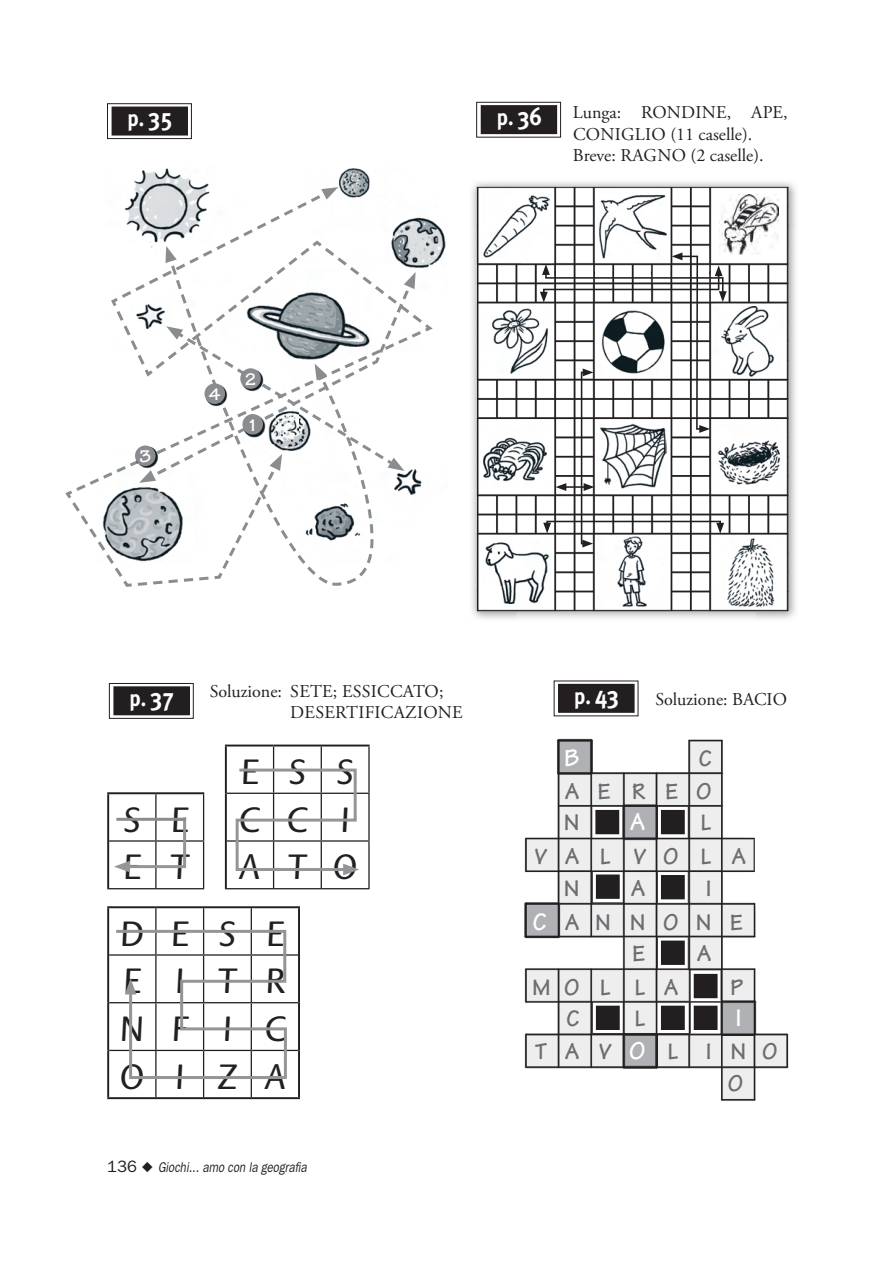
<style>
.page{position:relative;width:893px;height:1265px;background:#fff}
.page>*{position:absolute;margin:0;border:0;box-sizing:border-box;transform-origin:0 0}
.t1{font:500 38.85px/47.7px "Flora";letter-spacing:.785em;color:#231f20;text-align:justify}
.t2{font:500 38.85px/47.7px "Flora";letter-spacing:.76em;color:#231f20}
.t3{font:700 25.5px "Tekton";color:#fff}
.t4{font:700 24px/33.2px "Tekton";color:#6c6d70}
.t5{font:700 22.8px "Meta";color:#fff;scale:.9 1}
.t6{font:18px/21.6px "Adobe Garamond Pro";color:#231f20}
.t7{font:700 18px "Tekton";color:#fff;scale:1.1 1}
.t8{font:italic 14.25px "Franklin Gothic";color:#231f20;scale:.8 1}
.s1{font-size:25.05px}
.s2{font-style:normal;font-size:16.5px}
.s3{font-size:25.5px;color:#fff}
</style>
<div class="page">
<svg style="left:480px;top:105px;width:78px;height:30px"></svg>
<div style="left:476px;top:102px;width:85px;height:35px;border:1px solid #231f20"></div>
<div style="left:481px;top:106px;width:75px;height:28px;background:#231f20"></div>
<div style="left:481px;top:105px;width:76px;height:29px;border:1px solid #231f20"></div>
<svg style="left:113px;top:686px;width:77px;height:30px"></svg>
<div style="left:109px;top:683px;width:85px;height:35px;border:1px solid #231f20"></div>
<div style="left:114px;top:686px;width:75px;height:28px;background:#231f20"></div>
<div style="left:114px;top:686px;width:75px;height:28px;border:1px solid #231f20"></div>
<hr style="left:107px;top:906px;width:49px;height:2px;background:#231f20">
<hr style="left:107px;top:908px;width:2px;height:46px;background:#231f20">
<hr style="left:156px;top:906px;width:144px;height:2px;background:#231f20">
<hr style="left:298px;top:908px;width:2px;height:46px;background:#231f20">
<hr style="left:107px;top:954px;width:2px;height:48px;background:#231f20">
<hr style="left:298px;top:954px;width:2px;height:48px;background:#231f20">
<hr style="left:107px;top:1002px;width:2px;height:48px;background:#231f20">
<hr style="left:298px;top:1002px;width:2px;height:48px;background:#231f20">
<hr style="left:107px;top:1050px;width:2px;height:46px;background:#231f20">
<hr style="left:298px;top:1050px;width:2px;height:46px;background:#231f20">
<hr style="left:107px;top:1096px;width:193px;height:2px;background:#231f20">
<hr style="left:368px;top:746px;width:2px;height:46px;background:#231f20">
<hr style="left:321px;top:792px;width:49px;height:1px;background:#231f20">
<hr style="left:368px;top:793px;width:2px;height:47px;background:#231f20">
<hr style="left:321px;top:840px;width:49px;height:1px;background:#231f20">
<hr style="left:368px;top:841px;width:2px;height:46px;background:#231f20">
<hr style="left:225px;top:887px;width:145px;height:2px;background:#231f20">
<hr style="left:225px;top:744px;width:48px;height:2px;background:#231f20">
<hr style="left:225px;top:746px;width:2px;height:47px;background:#231f20">
<hr style="left:273px;top:744px;width:97px;height:2px;background:#231f20">
<hr style="left:225px;top:793px;width:2px;height:47px;background:#231f20">
<hr style="left:225px;top:840px;width:2px;height:47px;background:#231f20">
<svg style="left:226px;top:745px;width:143px;height:143px"></svg>
<svg style="left:108px;top:907px;width:191px;height:190px"></svg>
<hr style="left:107px;top:887px;width:97px;height:2px;background:#231f20">
<hr style="left:107px;top:792px;width:49px;height:2px;background:#231f20">
<hr style="left:107px;top:794px;width:2px;height:46px;background:#231f20">
<hr style="left:156px;top:792px;width:48px;height:2px;background:#231f20">
<hr style="left:107px;top:840px;width:2px;height:47px;background:#231f20">
<svg style="left:108px;top:793px;width:96px;height:95px"></svg>
<hr style="left:116px;top:817px;width:70px;height:3px;background:#8a8c8f">
<svg style="left:558px;top:683px;width:77px;height:30px"></svg>
<div style="left:558px;top:684px;width:76px;height:28px;background:#231f20"></div>
<img style="left:524px;top:738px;width:265px;height:363px">
<svg style="left:111px;top:106px;width:77px;height:30px"></svg>
<div style="left:107px;top:103px;width:85px;height:36px;border:1px solid #231f20"></div>
<div style="left:112px;top:107px;width:75px;height:28px;background:#231f20"></div>
<img style="left:134px;top:168px;width:312px;height:95px">
<svg style="left:65px;top:187px;width:370px;height:400px"></svg>
<img style="left:136px;top:447px;width:30px;height:17px">
<div style="left:135px;top:445px;width:21px;height:21px;background:#8a8c8f;border-radius:50%"></div>
<img style="left:206px;top:384px;width:31px;height:29px">
<img style="left:213px;top:384px;width:15px;height:29px">
<div style="left:204px;top:383px;width:21px;height:21px;background:#8a8c8f;border-radius:50%"></div>
<img style="left:472px;top:182px;width:324px;height:46px">
<img style="left:472px;top:228px;width:44px;height:391px">
<img style="left:755px;top:228px;width:41px;height:391px">
<img style="left:516px;top:611px;width:239px;height:7px">
<img style="left:476px;top:187px;width:313px;height:424px">
<img style="left:719px;top:194px;width:59px;height:60px">
<img style="left:598px;top:536px;width:70px;height:70px">
<img style="left:483px;top:535px;width:67px;height:68px">
<img style="left:482px;top:192px;width:67px;height:66px">
<img style="left:726px;top:307px;width:57px;height:70px">
<img style="left:715px;top:537px;width:70px;height:70px">
<img style="left:482px;top:306px;width:58px;height:67px">
<img style="left:716px;top:424px;width:66px;height:66px">
<img style="left:599px;top:433px;width:67px;height:57px">
<img style="left:483px;top:425px;width:64px;height:63px">
<img style="left:597px;top:191px;width:70px;height:61px">
<div style="left:581px;top:371px;width:5px;height:173px;border:2px solid #231f20"></div>
<svg style="left:582px;top:539px;width:11px;height:8px"></svg>
<div style="left:546px;top:520px;width:175px;height:6px;border:2px solid #231f20"></div>
<svg style="left:543px;top:522px;width:8px;height:11px"></svg>
<svg style="left:716px;top:522px;width:8px;height:11px"></svg>
<svg style="left:555px;top:483px;width:39px;height:8px"></svg>
<svg style="left:540px;top:252px;width:186px;height:181px"></svg>
<p class="t5" style="left:127px;top:109px;width:51px">p. <span class="s1">35</span></p>
<p class="t7" style="left:140px;top:450px;width:12px">3</p>
<p class="t7" style="left:209px;top:388px;width:12px">4</p>
<p class="t7" style="left:245px;top:373px;width:11px">2</p>
<p class="t7" style="left:250px;top:418px;width:7px">1</p>
<p class="t5" style="left:497px;top:108px;width:51px">p. <span class="s1">36</span></p>
<p class="t6" style="left:573px;top:103px;width:216px">Lunga: RONDINE, APE,<br>CONIGLIO (11 caselle).<br>Breve: RAGNO (2 caselle).</p>
<p class="t5" style="left:129px;top:689px;width:51px">p. <span class="s1">37</span></p>
<p class="t6" style="left:290px;top:681px;width:174px;text-indent:-80px">Soluzione: SETE; ESSICCATO;<br>DESERTIFICAZIONE</p>
<p class="t1" style="left:123px;top:797px;width:67px">S E<br>E T</p>
<p class="t2" style="left:239px;top:750px;width:120px">ESS<br>CCI<br>ATO</p>
<p class="t1" style="left:119px;top:911px;width:168px">DESE EITR NFIC OIZA</p>
<p class="t8" style="left:107px;top:1161px;width:251px"><span class="s2">136</span> ◆ Giochi... amo con la geografia</p>
<p class="t5" style="left:574px;top:686px;width:51px">p. <span class="s1">43</span></p>
<p class="t6" style="left:655px;top:690px;width:133px">Soluzione: BACIO</p>
<p class="t3" style="left:564px;top:749px;width:17px">B</p>
<p class="t4" style="left:564px;top:745px;width:149px;text-align:right">C<br>A E R E O</p>
<p class="t4" style="left:564px;top:809px;width:17px">N</p>
<p class="t3" style="left:629px;top:813px;width:18px">A</p>
<p class="t4" style="left:700px;top:809px;width:13px">L</p>
<p class="t4" style="left:535px;top:843px;width:213px">V A L V O L A</p>
<p class="t4" style="left:564px;top:875px;width:17px">N</p>
<p class="t4" style="left:630px;top:875px;width:17px">A</p>
<p class="t4" style="left:533px;top:875px;width:212px;text-indent:173px">I<br><span class="s3">C</span> A N N O N E</p>
<p class="t4" style="left:632px;top:939px;width:15px">E</p>
<p class="t4" style="left:696px;top:939px;width:17px">A</p>
<p class="t4" style="left:532px;top:974px;width:148px">M O L L A</p>
<p class="t4" style="left:730px;top:974px;width:15px">P</p>
<p class="t4" style="left:566px;top:1005px;width:14px">C</p>
<p class="t4" style="left:634px;top:1005px;width:13px">L</p>
<p class="t3" style="left:735px;top:1009px;width:8px">I</p>
<p class="t4" style="left:727px;top:1038px;width:51px;line-height:32.2px;text-indent:-192px">T A V <span class="s3">O</span> L I N O<br>O</p>
</div>
